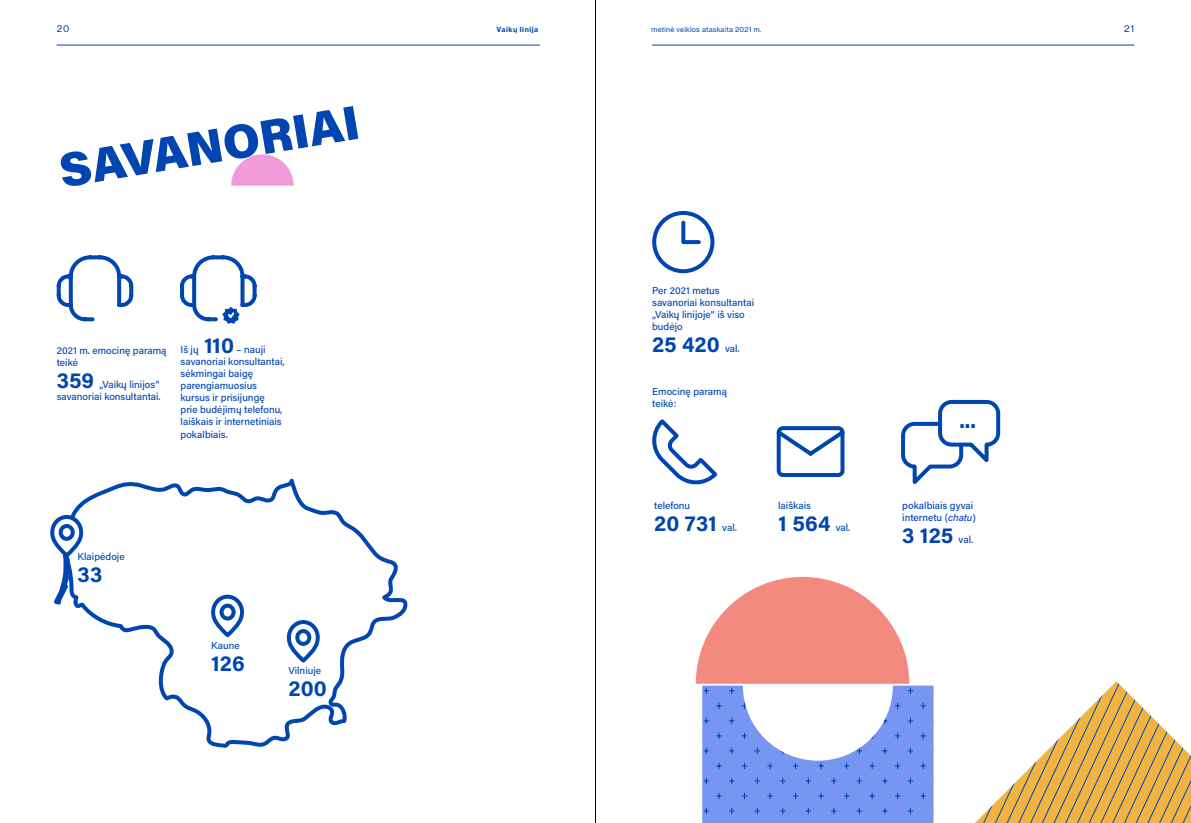
<style>
.page{position:relative;width:1191px;height:823px;background:#fff}
.page>*{position:absolute;margin:0;border:0;box-sizing:border-box;transform-origin:0 0}
.t1{font:900 48px "Acumin Pro";color:#0045b0}
.t2{font:700 22px "Acumin Pro";letter-spacing:.005em;color:#0045b0}
.t3{font:500 10px/12px "Acumin Pro";color:#0045b0}
.t4{font:9px "N Haas Grotesk TX Pro 55 Rg";color:#0045b0}
.t5{font:7px "N Haas Grotesk TX Pro 55 Rg";letter-spacing:.025em;color:#0045b0}
.t6{font:7px "N Haas Grotesk TX Pro 75 Bd";letter-spacing:.075em;color:#0045b0}
.s1{font-weight:700;font-size:22px}
.s2{font-weight:500;font-size:10px}
.s3{font-style:italic}
</style>
<div class="page">
<hr style="left:652px;top:44px;width:482px;height:1px;background:#0045b0">
<hr style="left:57px;top:44px;width:483px;height:1px;background:#0045b0">
<hr style="left:595px;top:0;width:1px;height:822px;background:#000">
<svg style="left:231px;top:154px;width:63px;height:31px"></svg>
<svg style="left:72px;top:478px;width:336px;height:270px"></svg>
<svg style="left:50px;top:512px;width:35px;height:107px"></svg>
<svg style="left:209px;top:592px;width:37px;height:48px"></svg>
<svg style="left:285px;top:617px;width:37px;height:48px"></svg>
<svg style="left:56px;top:255px;width:78px;height:67px"></svg>
<svg style="left:652px;top:211px;width:63px;height:63px"></svg>
<div style="left:901px;top:421px;width:62px;height:47px;border:4px solid #0045b0;border-radius:12px"></div>
<div style="left:940px;top:401px;width:58px;height:43px;background:#fff;border-radius:12px"></div>
<div style="left:938px;top:399px;width:62px;height:47px;border:4px solid #0045b0;border-radius:12px"></div>
<svg style="left:776px;top:426px;width:69px;height:51px"></svg>
<svg style="left:652px;top:419px;width:66px;height:65px"></svg>
<svg style="left:180px;top:255px;width:77px;height:69px"></svg>
<svg style="left:695px;top:576px;width:239px;height:246px"></svg>
<svg style="left:976px;top:681px;width:215px;height:141px"></svg>
<p class="t4" style="left:57px;top:23px;width:14px">20</p>
<p class="t6" style="left:496px;top:25px;width:43px">Vaikų linija</p>
<p class="t5" style="left:651px;top:25px;width:111px">metinė veiklos ataskaita 2021 m.</p>
<p class="t4" style="left:1124px;top:23px;width:12px">21</p>
<h1 class="t1" style="left:54px;top:136px;width:305px;rotate:-9deg">SAVANORIAI</h1>
<p class="t3" style="left:57px;top:343px;width:111px">2021 m. emocinę paramą teikė</p>
<p class="t3" style="left:57px;top:377px;width:106px"><span class="s1">359</span> „Vaikų linijos“ savanoriai konsultantai.</p>
<p class="t3" style="left:181px;top:343px;width:106px">Iš jų <span class="s1">110</span> – nauji savanoriai konsultantai, sėkmingai baigę parengiamuosius kursus ir prisijungę<br>prie budėjimų telefonu, laiškais ir internetiniais pokalbiais.</p>
<p class="t3" style="left:78px;top:550px;width:49px">Klaipėdoje</p>
<h2 class="t2" style="left:78px;top:558px;width:26px">33</h2>
<p class="t3" style="left:211px;top:638px;width:30px">Kaune</p>
<h2 class="t2" style="left:211px;top:647px;width:35px">126</h2>
<p class="t3" style="left:288px;top:663px;width:34px">Vilniuje</p>
<h2 class="t2" style="left:288px;top:672px;width:40px">200</h2>
<p class="t3" style="left:652px;top:284px;width:103px">Per 2021 metus savanoriai konsultantai „Vaikų linijoje“ iš viso budėjo</p>
<h2 class="t2" style="left:652px;top:329px;width:89px">25 420 <span class="s2">val.</span></h2>
<p class="t3" style="left:652px;top:384px;width:76px">Emocinę paramą teikė:</p>
<p class="t3" style="left:654px;top:499px;width:38px">telefonu</p>
<h2 class="t2" style="left:654px;top:507px;width:84px">20 731 <span class="s2">val.</span></h2>
<p class="t3" style="left:778px;top:498px;width:34px">laiškais</p>
<h2 class="t2" style="left:778px;top:507px;width:74px">1 564 <span class="s2">val.</span></h2>
<h2 class="t2" style="left:959px;top:404px;width:18px">...</h2>
<p class="t3" style="left:902px;top:499px;width:75px">pokalbiais gyvai internetu (<span class="s3">chatu</span>)</p>
<h2 class="t2" style="left:902px;top:519px;width:72px">3 125 <span class="s2">val.</span></h2>
</div>
